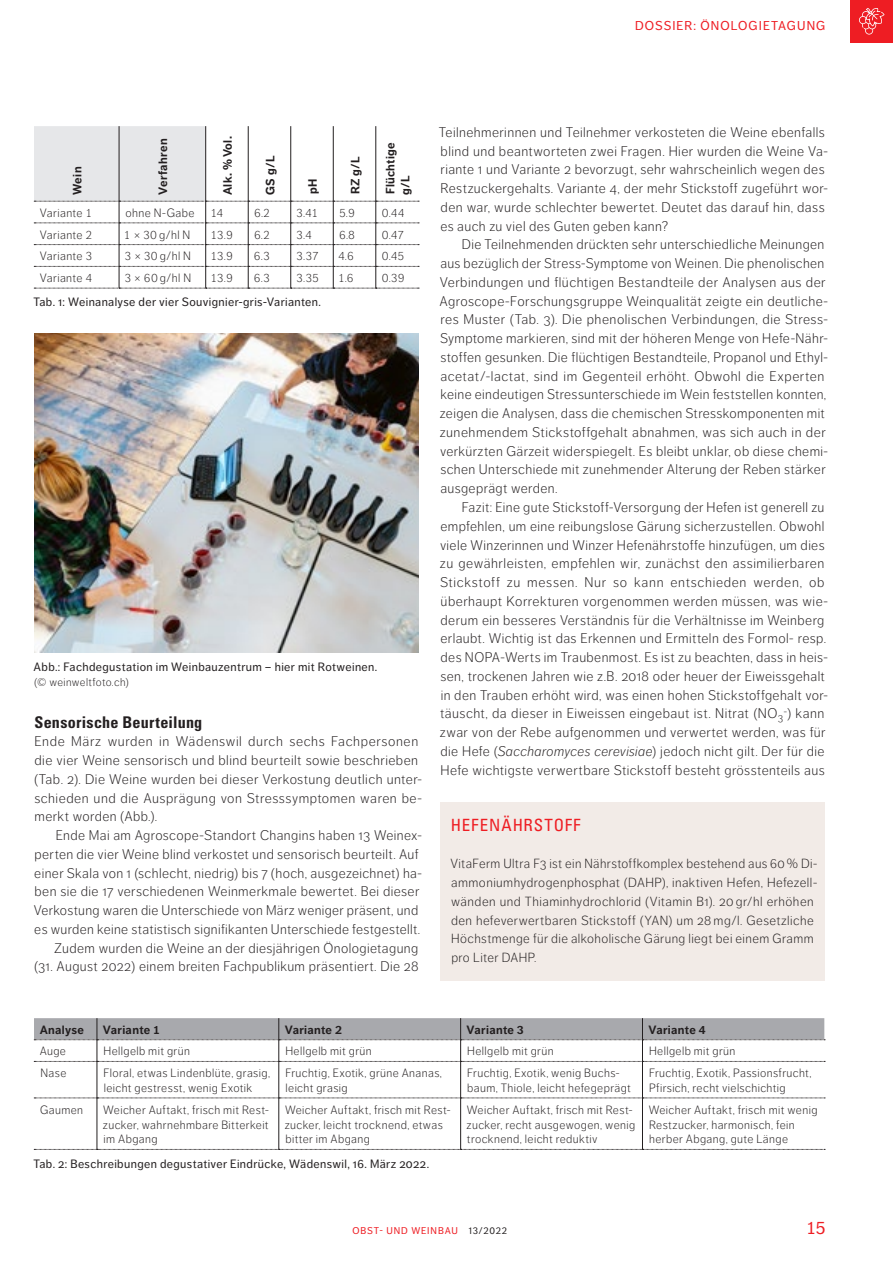
<style>
.page{position:relative;width:893px;height:1263px;background:#fff}
.page>*{position:absolute;margin:0;border:0;box-sizing:border-box;transform-origin:0 0}
.t1{font:18px "Dagny Pro";color:#ee1d23}
.t2{font:condensed 16.8px "Univers";letter-spacing:.055em;color:#ee1d23}
.t3{font:700 condensed 16.2px "Univers";letter-spacing:.015em;color:#231f20}
.t4{font:300 13.8px/18.8px "Dagny Pro";letter-spacing:.03em;color:#231f20}
.t5{font:300 13.2px/18.8px "Dagny Pro";letter-spacing:.03em;color:#231f20}
.t6{font:12.75px "Dagny Pro";letter-spacing:.085em;color:#ee1d23}
.t7{font:300 12px/14.9px "Dagny Pro";letter-spacing:.035em;color:#231f20}
.t8{font:12px "Dagny Pro";letter-spacing:.03em;color:#231f20}
.t9{font:700 12px/15px "Dagny Pro";letter-spacing:.03em;color:#231f20}
.t10{font:300 11.25px "Dagny Pro";letter-spacing:.025em;color:#231f20}
.t11{font:9.75px "Dagny Pro";letter-spacing:.09em;color:#ee1d23}
.s1{font-style:italic}
.s2{color:#231f20}
</style>
<div class="page">
<div style="left:850px;top:0;width:43px;height:43px;background:#ee1d23"></div>
<svg style="left:859px;top:8px;width:25px;height:27px"></svg>
<div style="left:440px;top:803px;width:385px;height:178px;background:#f2ebe7"></div>
<img style="left:34px;top:334px;width:385px;height:319px">
<svg style="left:34px;top:1098px;width:791px;height:1px"></svg>
<svg style="left:34px;top:1149px;width:791px;height:1px"></svg>
<hr style="left:97px;top:1061px;width:1px;height:37px;background:#231f20">
<hr style="left:279px;top:1061px;width:1px;height:37px;background:#231f20">
<hr style="left:460px;top:1061px;width:1px;height:37px;background:#231f20">
<hr style="left:642px;top:1061px;width:1px;height:37px;background:#231f20">
<hr style="left:97px;top:1098px;width:1px;height:51px;background:#231f20">
<hr style="left:279px;top:1098px;width:1px;height:51px;background:#231f20">
<hr style="left:460px;top:1098px;width:1px;height:51px;background:#231f20">
<hr style="left:642px;top:1098px;width:1px;height:51px;background:#231f20">
<svg style="left:34px;top:1018px;width:791px;height:44px"></svg>
<svg style="left:34px;top:126px;width:385px;height:163px"></svg>
<hr style="left:119px;top:126px;width:1px;height:75px;background:#231f20">
<hr style="left:205px;top:126px;width:1px;height:75px;background:#231f20">
<hr style="left:248px;top:126px;width:1px;height:75px;background:#231f20">
<hr style="left:290px;top:126px;width:1px;height:75px;background:#231f20">
<hr style="left:333px;top:126px;width:1px;height:75px;background:#231f20">
<hr style="left:376px;top:126px;width:1px;height:75px;background:#231f20">
<p class="t6" style="left:635px;top:18px;width:192px">DOSSIER: ÖNOLOGIETAGUNG</p>
<p class="t9" style="left:70px;top:195px;width:30px;rotate:-90deg">Wein</p>
<p class="t9" style="left:156px;top:195px;width:58px;rotate:-90deg">Verfahren</p>
<p class="t9" style="left:220px;top:195px;width:61px;rotate:-90deg">Alk. % Vol.</p>
<p class="t9" style="left:263px;top:195px;width:40px;rotate:-90deg">GS g/L</p>
<p class="t9" style="left:305px;top:194px;width:17px;rotate:-90deg">pH</p>
<p class="t9" style="left:348px;top:194px;width:40px;rotate:-90deg">RZ g/L</p>
<p class="t9" style="left:383px;top:195px;width:54px;rotate:-90deg">Flüchtige g/L</p>
<p class="t7" style="left:40px;top:205px;width:54px">Variante 1</p>
<p class="t7" style="left:125px;top:205px;width:71px">ohne N-Gabe</p>
<p class="t7" style="left:211px;top:205px;width:14px">14</p>
<p class="t7" style="left:254px;top:205px;width:18px">6.2</p>
<p class="t7" style="left:296px;top:205px;width:24px">3.41</p>
<p class="t7" style="left:339px;top:205px;width:17px">5.9</p>
<p class="t7" style="left:382px;top:205px;width:25px">0.44</p>
<p class="t7" style="left:40px;top:227px;width:54px">Variante 2</p>
<p class="t7" style="left:124px;top:227px;width:68px">1 × 30 g/hl N</p>
<p class="t7" style="left:211px;top:227px;width:24px">13.9</p>
<p class="t7" style="left:254px;top:227px;width:18px">6.2</p>
<p class="t7" style="left:296px;top:227px;width:17px">3.4</p>
<p class="t7" style="left:339px;top:227px;width:18px">6.8</p>
<p class="t7" style="left:382px;top:227px;width:24px">0.47</p>
<p class="t7" style="left:40px;top:249px;width:54px">Variante 3</p>
<p class="t7" style="left:125px;top:249px;width:68px">3 × 30 g/hl N</p>
<p class="t7" style="left:210px;top:249px;width:24px">13.9</p>
<p class="t7" style="left:254px;top:249px;width:18px">6.3</p>
<p class="t7" style="left:296px;top:249px;width:24px">3.37</p>
<p class="t7" style="left:338px;top:249px;width:17px">4.6</p>
<p class="t7" style="left:382px;top:249px;width:24px">0.45</p>
<p class="t7" style="left:40px;top:271px;width:54px">Variante 4</p>
<p class="t7" style="left:125px;top:271px;width:68px">3 × 60 g/hl N</p>
<p class="t7" style="left:210px;top:271px;width:24px">13.9</p>
<p class="t7" style="left:254px;top:271px;width:18px">6.3</p>
<p class="t7" style="left:296px;top:271px;width:24px">3.35</p>
<p class="t7" style="left:338px;top:271px;width:17px">1.6</p>
<p class="t7" style="left:382px;top:271px;width:24px">0.39</p>
<p class="t8" style="left:33px;top:295px;width:289px">Tab. 1: Weinanalyse der vier Souvignier-gris-Varianten.</p>
<p class="t8" style="left:34px;top:660px;width:345px">Abb.: Fachdegustation im Weinbauzentrum – hier mit Rotweinen.</p>
<p class="t10" style="left:34px;top:676px;width:96px">(© weinweltfoto.ch)</p>
<p class="t3" style="left:34px;top:712px;width:169px">Sensorische Beurteilung</p>
<p class="t4" style="left:34px;top:732px;width:390px">Ende März wurden in Wädenswil durch sechs Fachpersonen die vier Weine sensorisch und blind beurteilt sowie beschrieben (Tab. 2). Die Weine wurden bei dieser Verkostung deutlich unter&shy;schieden und die Ausprägung von Stresssymptomen waren be&shy;merkt worden (Abb.).</p>
<p class="t4" style="left:34px;top:826px;width:390px;text-align:right">Ende Mai am Agroscope-Standort Changins haben 13 Weinex&shy;perten die vier Weine blind verkostet und sensorisch beurteilt. Auf einer Skala von 1 (schlecht, niedrig) bis 7 (hoch, ausgezeichnet) ha&shy;ben sie die 17 verschiedenen Weinmerkmale bewertet. Bei dieser Verkostung waren die Unterschiede von März weniger präsent, und es wurden keine statistisch signifikanten Unterschiede festgestellt.<br>Zudem wurden die Weine an der diesjährigen Önologietagung<br>(31. August 2022) einem breiten Fachpublikum präsentiert. Die 28</p>
<p class="t4" style="left:439px;top:123px;width:391px">Teilnehmerinnen und Teilnehmer verkosteten die Weine ebenfalls blind und beantworteten zwei Fragen. Hier wurden die Weine Va&shy;riante 1 und Variante 2 bevorzugt, sehr wahrscheinlich wegen des Restzuckergehalts. Variante 4, der mehr Stickstoff zugeführt wor&shy;den war, wurde schlechter bewertet. Deutet das darauf hin, dass es auch zu viel des Guten geben kann?</p>
<p class="t4" style="left:440px;top:235px;width:390px;text-indent:22px">Die Teilnehmenden drückten sehr unterschiedliche Meinungen aus bezüglich der Stress-Symptome von Weinen. Die phenolischen Verbindungen und flüchtigen Bestandteile der Analysen aus der Agroscope-Forschungsgruppe Weinqualität zeigte ein deutliche&shy;res Muster (Tab. 3). Die phenolischen Verbindungen, die Stress-Symptome markieren, sind mit der höheren Menge von Hefe-Nähr&shy;stoffen gesunken. Die flüchtigen Bestandteile, Propanol und Ethyl&shy;acetat/-lactat, sind im Gegenteil erhöht. Obwohl die Experten keine eindeutigen Stressunterschiede im Wein feststellen konnten, zeigen die Analysen, dass die chemischen Stresskomponenten mit zunehmendem Stickstoffgehalt abnahmen, was sich auch in der verkürzten Gärzeit widerspiegelt. Es bleibt unklar, ob diese chemi&shy;schen Unterschiede mit zunehmender Alterung der Reben stärker ausgeprägt werden.</p>
<p class="t4" style="left:440px;top:498px;width:390px;text-indent:22px">Fazit: Eine gute Stickstoff-Versorgung der Hefen ist generell zu empfehlen, um eine reibungslose Gärung sicherzustellen. Obwohl viele Winzerinnen und Winzer Hefenährstoffe hinzufügen, um dies zu gewährleisten, empfehlen wir, zunächst den assimilierbaren Stickstoff zu messen. Nur so kann entschieden werden, ob überhaupt Korrekturen vorgenommen werden müssen, was wie&shy;derum ein besseres Verständnis für die Verhältnisse im Weinberg erlaubt. Wichtig ist das Erkennen und Ermitteln des Formol- resp. des NOPA-Werts im Traubenmost. Es ist zu beachten, dass in heis&shy;sen, trockenen Jahren wie z.B. 2018 oder heuer der Eiweissgehalt in den Trauben erhöht wird, was einen hohen Stickstoffgehalt vor&shy;täuscht, da dieser in Eiweissen eingebaut ist. Nitrat (NO<sub>3</sub><sup>-</sup>) kann zwar von der Rebe aufgenommen und verwertet werden, was für die Hefe (<span class="s1">Saccharomyces cerevisiae</span>) jedoch nicht gilt. Der für die Hefe wichtigste verwertbare Stickstoff besteht grösstenteils aus</p>
<p class="t2" style="left:451px;top:814px;width:131px">HEFENÄHRSTOFF</p>
<p class="t5" style="left:450px;top:854px;width:369px">VitaFerm Ultra F3 ist ein Nährstoffkomplex bestehend aus 60 % Di&shy;ammoniumhydrogenphosphat (DAHP), inaktiven Hefen, Hefezell&shy;wänden und Thiaminhydrochlorid (Vitamin B1). 20 gr/hl erhöhen den hefeverwertbaren Stickstoff (YAN) um 28 mg/l. Gesetzliche Höchstmenge für die alkoholische Gärung liegt bei einem Gramm pro Liter DAHP.</p>
<p class="t9" style="left:40px;top:1022px;width:46px">Analyse</p>
<p class="t9" style="left:103px;top:1022px;width:59px">Variante 1</p>
<p class="t9" style="left:285px;top:1022px;width:59px">Variante 2</p>
<p class="t9" style="left:467px;top:1022px;width:59px">Variante 3</p>
<p class="t9" style="left:648px;top:1022px;width:59px">Variante 4</p>
<p class="t7" style="left:40px;top:1044px;width:28px">Auge</p>
<p class="t7" style="left:103px;top:1044px;width:88px">Hellgelb mit grün</p>
<p class="t7" style="left:285px;top:1044px;width:88px">Hellgelb mit grün</p>
<p class="t7" style="left:467px;top:1044px;width:88px">Hellgelb mit grün</p>
<p class="t7" style="left:649px;top:1044px;width:88px">Hellgelb mit grün</p>
<p class="t7" style="left:41px;top:1065px;width:27px">Nase</p>
<p class="t7" style="left:103px;top:1065px;width:168px">Floral, etwas Lindenblüte, grasig, leicht gestresst, wenig Exotik</p>
<p class="t7" style="left:285px;top:1065px;width:158px">Fruchtig, Exotik, grüne Ananas, leicht grasig</p>
<p class="t7" style="left:467px;top:1065px;width:165px">Fruchtig, Exotik, wenig Buchs&shy;baum, Thiole, leicht hefegeprägt</p>
<p class="t7" style="left:649px;top:1065px;width:164px">Fruchtig, Exotik, Passionsfrucht,<br>Pfirsich, recht vielschichtig</p>
<p class="t7" style="left:40px;top:1102px;width:45px">Gaumen</p>
<p class="t7" style="left:103px;top:1102px;width:168px;text-align:justify">Weicher Auftakt, frisch mit Rest&shy;zucker, wahrnehmbare Bitterkeit im Abgang</p>
<p class="t7" style="left:285px;top:1102px;width:168px">Weicher Auftakt, frisch mit Rest&shy;zucker, leicht trocknend, etwas bitter im Abgang</p>
<p class="t7" style="left:467px;top:1102px;width:170px">Weicher Auftakt, frisch mit Rest&shy;zucker, recht ausgewogen, wenig trocknend, leicht reduktiv</p>
<p class="t7" style="left:649px;top:1102px;width:170px">Weicher Auftakt, frisch mit wenig<br>Restzucker, harmonisch, fein herber Abgang, gute Länge</p>
<p class="t8" style="left:33px;top:1157px;width:397px">Tab. 2: Beschreibungen degustativer Eindrücke, Wädenswil, 16. März 2022.</p>
<p class="t11" style="left:352px;top:1225px;width:156px">OBST- UND WEINBAU <span class="s2">13/2022</span></p>
<h1 class="t1" style="left:806px;top:1217px;width:21px">15</h1>
</div>
